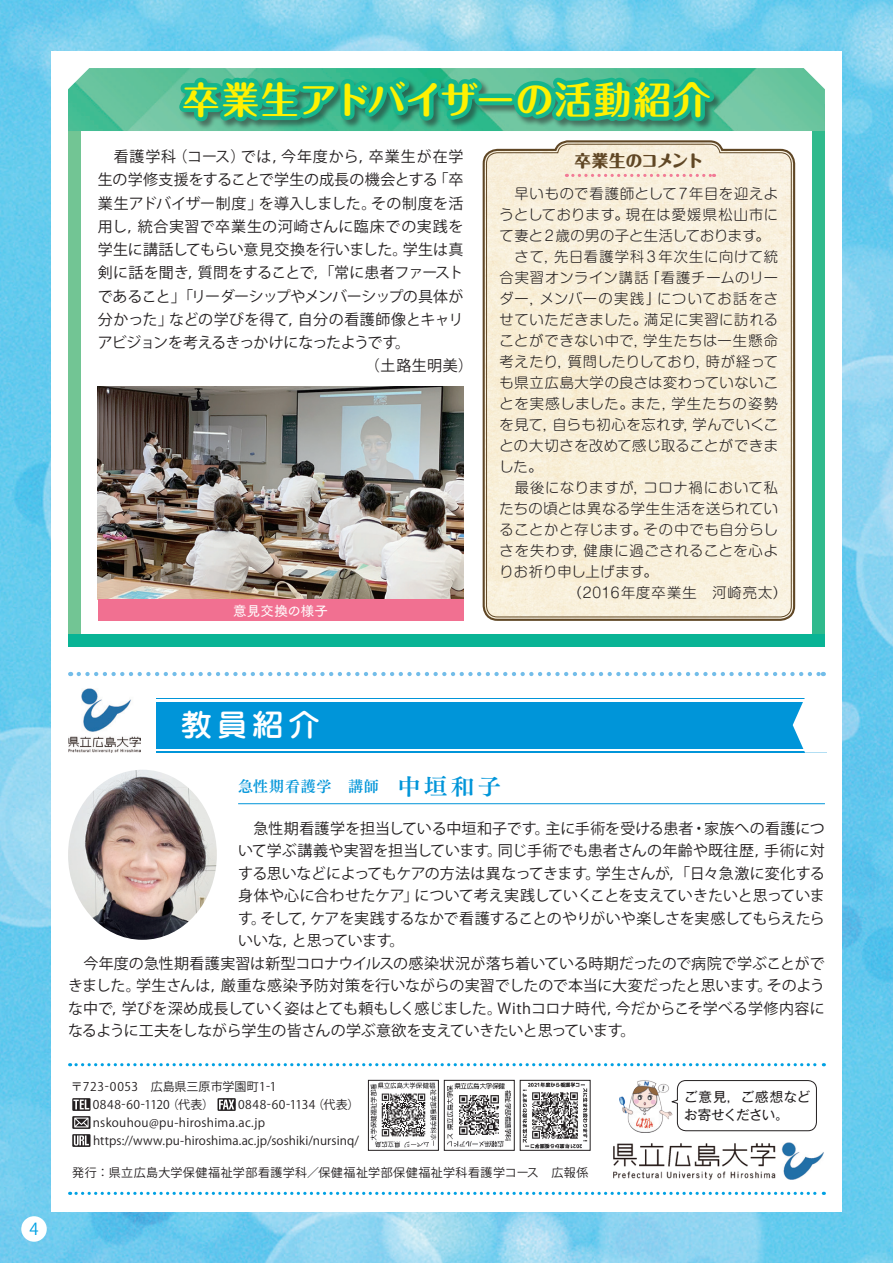
<style>
.page{position:relative;width:893px;height:1263px;background:#fff}
.page>*{position:absolute;margin:0;border:0;box-sizing:border-box;transform-origin:0 0}
.t1{font:700 37.5px "Maru Fo Pro";letter-spacing:.04em;color:#fff101}
.t2{font:500 30px "Jun 34 Pro";color:#fff;scale:1.05 1}
.t3{font:800 16.5px "Maru Fo Pro";letter-spacing:-.04em;color:#604725}
.t4{font:16.5px "Koz Go Pro";color:#00a1e3}
.t5{font:15px "Koz Go Pro";letter-spacing:-.005em;color:#231f20}
.t6{font:15px "Koz Go Pro";letter-spacing:-.035em;color:#231f20}
.t7{font:15px "Koz Go Pro";letter-spacing:-.045em;color:#231f20}
.t8{font:15px "Koz Go Pro";letter-spacing:.055em;color:#231f20}
.t9{font:15px "Koz Go Pro";letter-spacing:.035em;color:#231f20}
.t10{font:15px "Koz Go Pro";letter-spacing:-.055em;color:#231f20}
.t11{font:15px "Tsuku Min Pro B";letter-spacing:.05em;color:#0095d9}
.t12{font:300 14.25px "Shin M Go Pro";letter-spacing:.045em;color:#231f20}
.t13{font:300 14.25px "Shin M Go Pro";letter-spacing:.02em;color:#231f20}
.t14{font:300 14.25px "Shin M Go Pro";letter-spacing:.065em;color:#231f20}
.t15{font:300 14.25px "Shin M Go Pro";letter-spacing:.07em;color:#231f20}
.t16{font:300 14.25px "Shin M Go Pro";letter-spacing:.075em;color:#231f20}
.t17{font:300 14.25px "Shin M Go Pro";letter-spacing:.01em;color:#231f20}
.t18{font:13.5px/18px "Gothic MB101 Pro";letter-spacing:.005em;color:#231f20}
.t19{font:13.5px "Tsuku Go Pro D";letter-spacing:.005em;color:#fff}
.t20{font:12px/18px "Koz Go Pro";letter-spacing:.025em;color:#231f20}
.s1{font-size:22.5px}
</style>
<div class="page">
<img style="left:0;top:0;width:893px;height:1263px">
<div style="left:51px;top:51px;width:791px;height:1161px;background:#fff"></div>
<div style="left:68px;top:90px;width:13px;height:556px;background:#72c594"></div>
<div style="left:812px;top:104px;width:13px;height:542px;background:#2fba8c"></div>
<img style="left:68px;top:770px;width:149px;height:170px">
<img style="left:98px;top:387px;width:365px;height:213px">
<img style="left:68px;top:68px;width:757px;height:63px">
<div style="left:68px;top:634px;width:757px;height:12px;background:#09b495"></div>
<svg style="left:482px;top:142px;width:314px;height:479px;background:#aa9b85"></svg>
<svg style="left:486px;top:144px;width:306px;height:474px;background:#f6edd8"></svg>
<svg style="left:72px;top:1098px;width:19px;height:13px"></svg>
<svg style="left:73px;top:1099px;width:16px;height:10px"></svg>
<svg style="left:218px;top:1098px;width:18px;height:13px"></svg>
<svg style="left:219px;top:1099px;width:15px;height:10px"></svg>
<svg style="left:72px;top:1116px;width:19px;height:13px"></svg>
<svg style="left:74px;top:1117px;width:15px;height:10px"></svg>
<svg style="left:75px;top:1118px;width:13px;height:8px"></svg>
<svg style="left:72px;top:1134px;width:19px;height:13px"></svg>
<svg style="left:74px;top:1135px;width:15px;height:10px"></svg>
<svg style="left:70px;top:1063px;width:754px;height:3px"></svg>
<svg style="left:70px;top:1192px;width:754px;height:3px"></svg>
<img style="left:613px;top:1142px;width:211px;height:38px">
<img style="left:522px;top:1082px;width:66px;height:67px">
<div style="left:520px;top:1080px;width:70px;height:71px;border:1px solid #231f20"></div>
<img style="left:370px;top:1082px;width:67px;height:66px">
<div style="left:368px;top:1080px;width:71px;height:71px;border:1px solid #231f20"></div>
<img style="left:446px;top:1082px;width:65px;height:66px">
<div style="left:444px;top:1080px;width:71px;height:71px;border:1px solid #231f20"></div>
<img style="left:620px;top:1080px;width:49px;height:52px">
<svg style="left:669px;top:1080px;width:148px;height:51px"></svg>
<img style="left:68px;top:688px;width:72px;height:65px">
<div style="left:98px;top:600px;width:365px;height:21px;background:#f17091"></div>
<svg style="left:79px;top:672px;width:745px;height:4px"></svg>
<div style="left:156px;top:698px;width:671px;height:54px;background:#0095d9"></div>
<hr style="left:156px;top:749px;width:671px;height:1px;background:#fff">
<hr style="left:156px;top:699px;width:671px;height:3px;background:#fff">
<svg style="left:793px;top:698px;width:34px;height:55px"></svg>
<hr style="left:238px;top:803px;width:587px;height:1px;background:#0095d9">
<div style="left:179px;top:77px;width:544px;height:53px;background:#231f20;opacity:.5"></div>
<svg style="left:175px;top:72px;width:311px;height:54px;background:#29af88"></svg>
<div style="left:474px;top:94px;width:42px;height:11px;border:9px solid #15b68d;border-radius:2px"></div>
<svg style="left:509px;top:68px;width:209px;height:133px;background:#96cfb4"></svg>
<div style="left:21px;top:1216px;width:26px;height:26px;background:#fff;border-radius:50%"></div>
<h1 class="t1" style="left:182px;top:70px;width:530px">卒業生アドバイザーの活動紹介</h1>
<p class="t3" style="left:574px;top:147px;width:130px">卒業生のコメント</p>
<p class="t8" style="left:98px;top:147px;width:367px">　看護学科（コース）では，今年度から，卒業生が在学</p>
<p class="t5" style="left:98px;top:170px;width:367px">生の学修支援をすることで学生の成長の機会とする「卒</p>
<p class="t5" style="left:98px;top:193px;width:367px">業生アドバイザー制度」を導入しました。その制度を活</p>
<p class="t9" style="left:98px;top:217px;width:367px">用し，統合実習で卒業生の河崎さんに臨床での実践を</p>
<p class="t5" style="left:98px;top:240px;width:367px">学生に講話してもらい意見交換を行いました。学生は真</p>
<p class="t5" style="left:98px;top:263px;width:367px">剣に話を聞き，質問をすることで，「常に患者ファースト</p>
<p class="t7" style="left:98px;top:286px;width:367px">であること」「リーダーシップやメンバーシップの具体が</p>
<p class="t5" style="left:98px;top:310px;width:367px">分かった」などの学びを得て，自分の看護師像とキャリ</p>
<p class="t10" style="left:98px;top:333px;width:314px">アビジョンを考えるきっかけになったようです。</p>
<p class="t5" style="left:365px;top:356px;width:110px">（土路生明美）</p>
<p class="t12" style="left:500px;top:182px;width:280px">　早いもので看護師として７年目を迎えよ</p>
<p class="t12" style="left:500px;top:203px;width:280px">うとしております。現在は愛媛県松山市に</p>
<p class="t13" style="left:500px;top:224px;width:272px">て妻と２歳の男の子と生活しております。</p>
<p class="t12" style="left:500px;top:245px;width:280px">　さて，先日看護学科３年次生に向けて統</p>
<p class="t12" style="left:500px;top:266px;width:280px">合実習オンライン講話「看護チームのリー</p>
<p class="t14" style="left:500px;top:287px;width:280px">ダー，メンバーの実践」についてお話をさ</p>
<p class="t12" style="left:500px;top:308px;width:280px">せていただきました。満足に実習に訪れる</p>
<p class="t12" style="left:500px;top:329px;width:280px">ことができない中で，学生たちは一生懸命</p>
<p class="t13" style="left:500px;top:350px;width:280px">考えたり，質問したりしており，時が経って</p>
<p class="t12" style="left:500px;top:371px;width:280px">も県立広島大学の良さは変わっていないこ</p>
<p class="t15" style="left:500px;top:392px;width:280px">とを実感しました。また，学生たちの姿勢</p>
<p class="t12" style="left:500px;top:413px;width:280px">を見て，自らも初心を忘れず，学んでいくこ</p>
<p class="t12" style="left:500px;top:434px;width:280px">との大切さを改めて感じ取ることができま</p>
<p class="t12" style="left:500px;top:455px;width:44px">した。</p>
<p class="t12" style="left:500px;top:476px;width:280px">　最後になりますが，コロナ禍において私</p>
<p class="t12" style="left:500px;top:497px;width:280px">たちの頃とは異なる学生生活を送られてい</p>
<p class="t12" style="left:500px;top:518px;width:280px">ることかと存じます。その中でも自分らし</p>
<p class="t12" style="left:500px;top:539px;width:280px">さを失わず，健康に過ごされることを心よ</p>
<p class="t17" style="left:500px;top:560px;width:160px">りお祈り申し上げます。</p>
<p class="t16" style="left:568px;top:581px;width:221px">（2016年度卒業生　河崎亮太）</p>
<p class="t19" style="left:233px;top:599px;width:96px">意見交換の様子</p>
<p class="t4" style="left:29px;top:1218px;width:11px">4</p>
<h2 class="t2" style="left:181px;top:701px;width:134px">教員紹介</h2>
<p class="t11" style="left:238px;top:775px;width:264px">急性期看護学　講師 <span class="s1">中垣和子</span></p>
<p class="t5" style="left:238px;top:819px;width:588px">　急性期看護学を担当している中垣和子です。主に手術を受ける患者・家族への看護につ</p>
<p class="t5" style="left:238px;top:841px;width:588px">いて学ぶ講義や実習を担当しています。同じ手術でも患者さんの年齢や既往歴，手術に対</p>
<p class="t5" style="left:238px;top:864px;width:588px">する思いなどによってもケアの方法は異なってきます。学生さんが，「日々急激に変化する</p>
<p class="t5" style="left:238px;top:886px;width:588px">身体や心に合わせたケア」について考え実践していくことを支えていきたいと思っていま</p>
<p class="t6" style="left:238px;top:909px;width:588px">す。そして，ケアを実践するなかで看護することのやりがいや楽しさを実感してもらえたら</p>
<p class="t5" style="left:238px;top:931px;width:168px">いいな，と思っています。</p>
<p class="t5" style="left:68px;top:954px;width:758px">　今年度の急性期看護実習は新型コロナウイルスの感染状況が落ち着いている時期だったので病院で学ぶことがで</p>
<p class="t5" style="left:68px;top:976px;width:758px">きました。学生さんは，厳重な感染予防対策を行いながらの実習でしたので本当に大変だったと思います。そのよう</p>
<p class="t5" style="left:68px;top:999px;width:758px">な中で，学びを深め成長していく姿はとても頼もしく感じました。Withコロナ時代，今だからこそ学べる学修内容に</p>
<p class="t5" style="left:68px;top:1021px;width:569px">なるように工夫をしながら学生の皆さんの学ぶ意欲を支えていきたいと思っています。</p>
<p class="t20" style="left:93px;top:1077px;width:185px;line-height:18.5px;text-indent:-22px">〒723-0053　広島県三原市学園町1-1<br>0848-60-1120（代表）　</p>
<p class="t20" style="left:93px;top:1096px;width:268px;text-indent:145px">0848-60-1134（代表）nskouhou@pu-hiroshima.ac.jp https://www.pu-hiroshima.ac.jp/soshiki/nursinq/</p>
<p class="t20" style="left:72px;top:1163px;width:518px">発行：県立広島大学保健福祉学部看護学科／保健福祉学部保健福祉学科看護学コース　広報係</p>
<p class="t18" style="left:684px;top:1086px;width:128px">ご意見，ご感想などお寄せください。</p>
</div>
